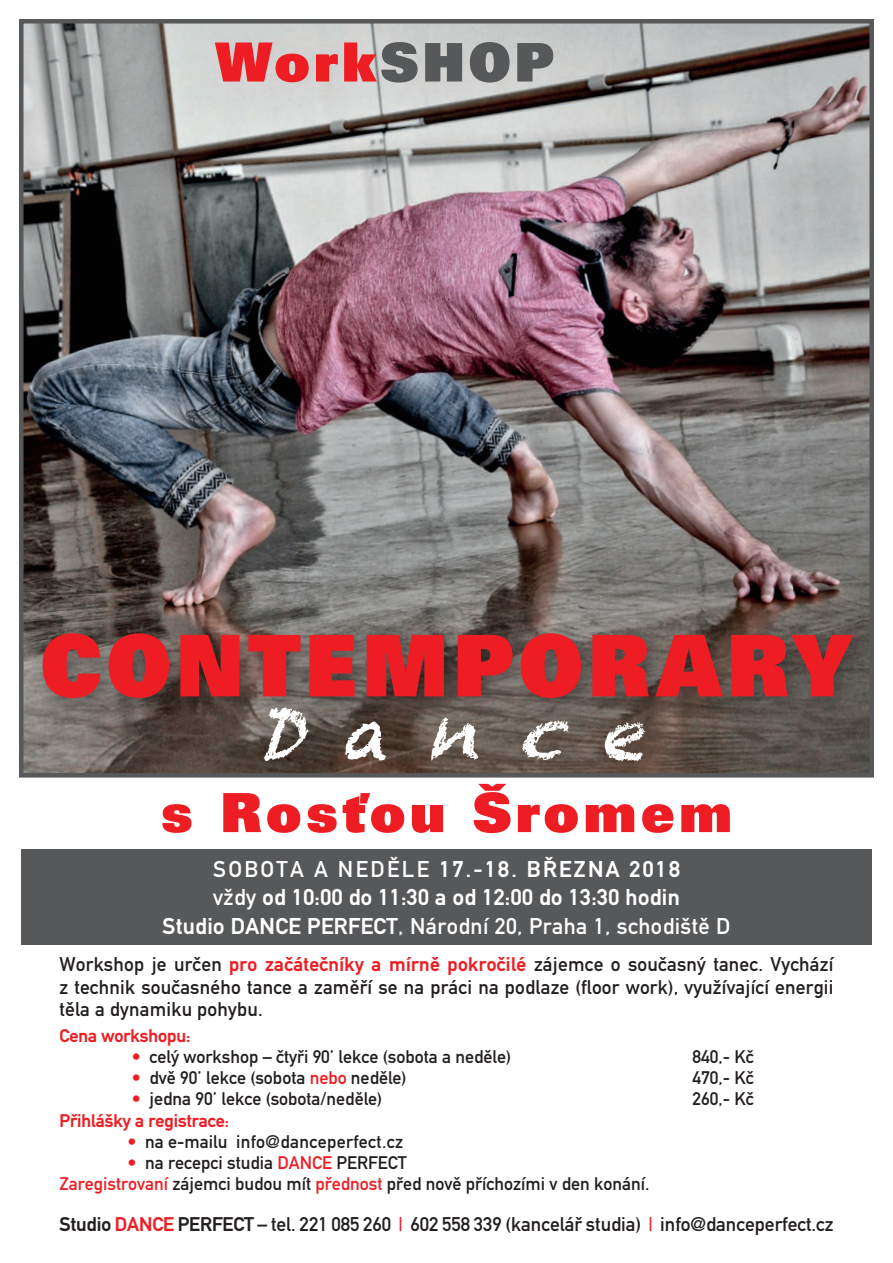
<style>
.page{position:relative;width:893px;height:1263px;background:#fff}
.page>*{position:absolute;margin:0;border:0;box-sizing:border-box;transform-origin:0 0}
.t1{font:900 85.05px "Univers CE Extra";letter-spacing:.065em;color:#ee1d23;scale:.95 1}
.t2{font:italic 72px "Chalkduster";color:#fff}
.t3{font:900 54px "Univers CE Extra";letter-spacing:.065em;color:#ee1d23}
.t4{font:700 22.5px/28.5px "Din CE";letter-spacing:.02em;color:#fff;text-align:center}
.t5{font:19.5px/22.5px "Din CE";letter-spacing:.01em;color:#231f20;text-align:justify}
.t6{font:18px/21.6px "Din CE";color:#231f20}
.t7{font:700 18px "Din CE";color:#ee1d23}
.s1{font-size:53.25px;color:#57585a}
.s2{font-weight:400}
.s3{font-weight:700;color:#ee1d23}
.s4{color:#ee1d23}
.s5{font-weight:700}
</style>
<div class="page">
<img style="left:24px;top:24px;width:845px;height:748px">
<div style="left:19px;top:19px;width:855px;height:758px;border:4px solid #57585a"></div>
<div style="left:21px;top:849px;width:851px;height:96px;background:#57585a"></div>
<div style="left:30px;top:621px;width:846px;height:101px;background:#231f20;opacity:.5"></div>
<h3 class="t3" style="left:216px;top:30px;width:340px">Work<span class="s1">shop</span></h3>
<h1 class="t1" style="left:41px;top:615px;width:856px">Contemporary</h1>
<h2 class="t2" style="left:251px;top:691px;width:452px">Dance</h2>
<h3 class="t3" style="left:161px;top:780px;width:573px">s Rosťou Šromem</h3>
<p class="t4" style="left:163px;top:854px;width:566px"><span class="s2">Sobota a neděle</span> 17.-18. března 2018<br><span class="s2">vždy</span> od 10:00 do 11:30 a od 12:00 do 13:30 hodin<br>Studio DANCE PERFECT<span class="s2">, Národní 20, Praha 1, schodiště D</span></p>
<p class="t5" style="left:60px;top:953px;width:775px">Workshop je určen <span class="s3">pro začátečníky a mírně pokročilé</span> zájemce o současný tanec. Vychází z technik současného tance a zaměří se na práci na podlaze (floor work), využívající energii těla a dynamiku pohybu.</p>
<p class="t7" style="left:60px;top:1025px;width:132px">Cena workshopu:</p>
<p class="t6" style="left:132px;top:1046px;width:381px"><span class="s4">•</span> celý workshop – čtyři 90’ lekce (sobota a neděle)</p>
<p class="t6" style="left:692px;top:1046px;width:63px">840,- Kč</p>
<p class="t6" style="left:132px;top:1067px;width:276px"><span class="s4">•</span> dvě 90’ lekce (sobota <span class="s4">nebo</span> neděle)</p>
<p class="t6" style="left:692px;top:1067px;width:63px">470,- Kč</p>
<p class="t6" style="left:132px;top:1088px;width:252px"><span class="s4">•</span> jedna 90’ lekce (sobota/neděle)</p>
<p class="t6" style="left:692px;top:1088px;width:63px">260,- Kč</p>
<p class="t7" style="left:60px;top:1110px;width:171px">Přihlášky a registrace:</p>
<p class="t6" style="left:128px;top:1130px;width:277px"><span class="s4">•</span> na e-mailu info@danceperfect.cz</p>
<p class="t6" style="left:60px;top:1151px;width:591px;text-indent:68px"><span class="s4">•</span> na recepci studia <span class="s4">Dance</span> Perfect<br><span class="s4">Zaregistrovaní</span> zájemci budou mít <span class="s4">přednost</span> před nově příchozími v den konání.</p>
<p class="t5" style="left:60px;top:1212px;width:775px"><span class="s5">Studio</span> <span class="s3">DAN CE</span> <span class="s5">PERFECT</span> – tel. 221 085 260 <span class="s4">|</span> 602 558 339 (kancelář studia) <span class="s4">|</span> info@danceperfect.cz</p>
</div>
